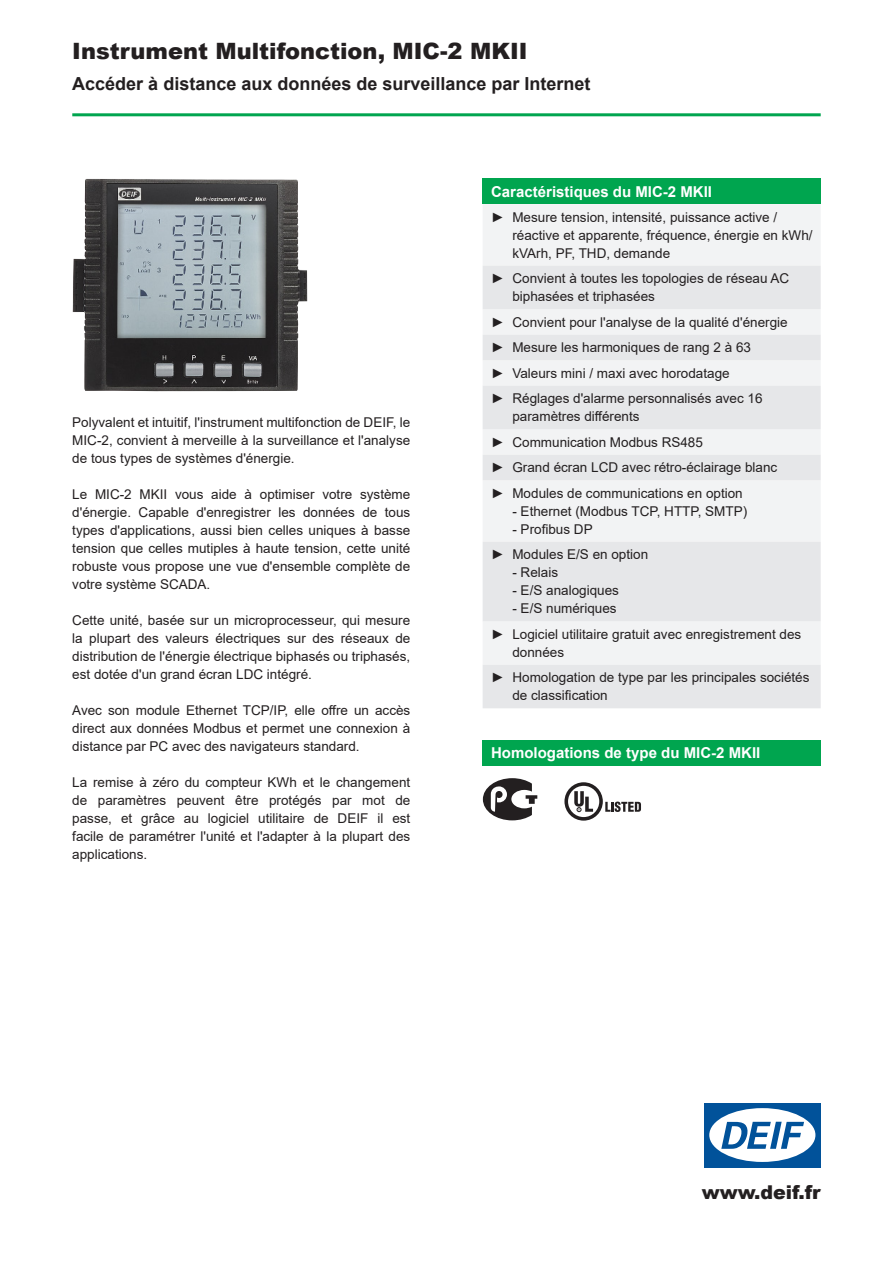
<style>
.page{position:relative;width:893px;height:1263px;background:#fff}
.page>*{position:absolute;margin:0;border:0;box-sizing:border-box;transform-origin:0 0}
.t1{font:900 22.5px "Arial";color:#231f20}
.t2{font:900 19.05px "Arial";color:#231f20}
.t3{font:700 18px "Arial";color:#231f20}
.t4{font:700 15px "Arial";color:#fff}
.t5{font:13.5px/18px "Arial";color:#231f20}
</style>
<div class="page">
<hr style="left:72px;top:113px;width:749px;height:3px;background:#00a54f">
<img style="left:72px;top:179px;width:235px;height:212px">
<div style="left:483px;top:179px;width:338px;height:25px;background:#00a54f"></div>
<div style="left:483px;top:204px;width:338px;height:62px;background:#f2f3f4"></div>
<svg style="left:483px;top:266px;width:338px;height:442px;fill:#e6e7e9"></svg>
<div style="left:483px;top:740px;width:338px;height:25px;background:#00a54f"></div>
<svg style="left:483px;top:778px;width:54px;height:42px"></svg>
<svg style="left:564px;top:782px;width:77px;height:39px"></svg>
<div style="left:704px;top:1103px;width:117px;height:64px;background:#01529a"></div>
<div style="left:709px;top:1108px;width:106px;height:54px;background:#fff;border-radius:50%"></div>
<svg style="left:721px;top:1122px;width:83px;height:27px"></svg>
<h1 class="t1" style="left:72px;top:34px;width:457px">Instrument Multifonction, MIC-2 MKII</h1>
<h3 class="t3" style="left:72px;top:71px;width:520px">Accéder à distance aux données de surveillance par Internet</h3>
<p class="t5" style="left:72px;top:413px;width:340px;text-align:justify">Polyvalent et intuitif, l'instrument multifonction de DEIF, le MIC-2, convient à merveille à la surveillance et l'analyse de tous types de systèmes d'énergie.</p>
<p class="t5" style="left:72px;top:485px;width:340px;text-align:justify">Le MIC-2 MKII vous aide à optimiser votre système d'énergie. Capable d'enregistrer les données de tous types d'applications, aussi bien celles uniques à basse tension que celles mutiples à haute tension, cette unité robuste vous propose une vue d'ensemble complète de votre système SCADA.</p>
<p class="t5" style="left:72px;top:611px;width:340px;text-align:justify">Cette unité, basée sur un microprocesseur, qui mesure la plupart des valeurs électriques sur des réseaux de distribution de l'énergie électrique biphasés ou triphasés, est dotée d'un grand écran LDC intégré.</p>
<p class="t5" style="left:72px;top:701px;width:340px;text-align:justify">Avec son module Ethernet TCP/IP, elle offre un accès direct aux données Modbus et permet une connexion à distance par PC avec des navigateurs standard.</p>
<p class="t5" style="left:72px;top:773px;width:340px;text-align:justify">La remise à zéro du compteur KWh et le changement de paramètres peuvent être protégés par mot de passe, et grâce au logiciel utilitaire de DEIF il est facile de paramétrer l'unité et l'adapter à la plupart des applications.</p>
<p class="t4" style="left:491px;top:181px;width:222px">Caractéristiques du MIC-2 MKII</p>
<p class="t5" style="left:512px;top:208px;width:302px;text-indent:-21px">► Mesure tension, intensité, puissance active / réactive et apparente, fréquence, énergie en kWh/ kVArh, PF, THD, demande</p>
<p class="t5" style="left:512px;top:269px;width:278px;text-indent:-21px">► Convient à toutes les topologies de réseau AC biphasées et triphasées</p>
<p class="t5" style="left:491px;top:309px;width:298px;line-height:25.5px">► Convient pour l'analyse de la qualité d'énergie ► Mesure les harmoniques de rang 2 à 63<br>► Valeurs mini / maxi avec horodatage<br>► Réglages d'alarme personnalisés avec 16</p>
<p class="t5" style="left:491px;top:404px;width:288px;line-height:25.5px;text-indent:21px">paramètres différents<br>► Communication Modbus RS485<br>► Grand écran LCD avec rétro-éclairage blanc ► Modules de communications en option</p>
<p class="t5" style="left:512px;top:502px;width:236px">- Ethernet (Modbus TCP, HTTP, SMTP)</p>
<p class="t5" style="left:491px;top:516px;width:159px;line-height:25.5px;text-indent:21px">- Profibus DP<br>► Modules E/S en option</p>
<p class="t5" style="left:512px;top:564px;width:47px">- Relais</p>
<p class="t5" style="left:512px;top:582px;width:108px">- E/S analogiques</p>
<p class="t5" style="left:491px;top:596px;width:312px;line-height:25.5px;text-indent:21px">- E/S numériques<br>► Logiciel utilitaire gratuit avec enregistrement des</p>
<p class="t5" style="left:491px;top:639px;width:320px;line-height:25.5px;text-indent:21px">données<br>► Homologation de type par les principales sociétés</p>
<p class="t5" style="left:512px;top:687px;width:97px">de classification</p>
<p class="t4" style="left:491px;top:742px;width:271px">Homologations de type du MIC-2 MKII</p>
<h2 class="t2" style="left:702px;top:1178px;width:120px">www.deif.fr</h2>
</div>
